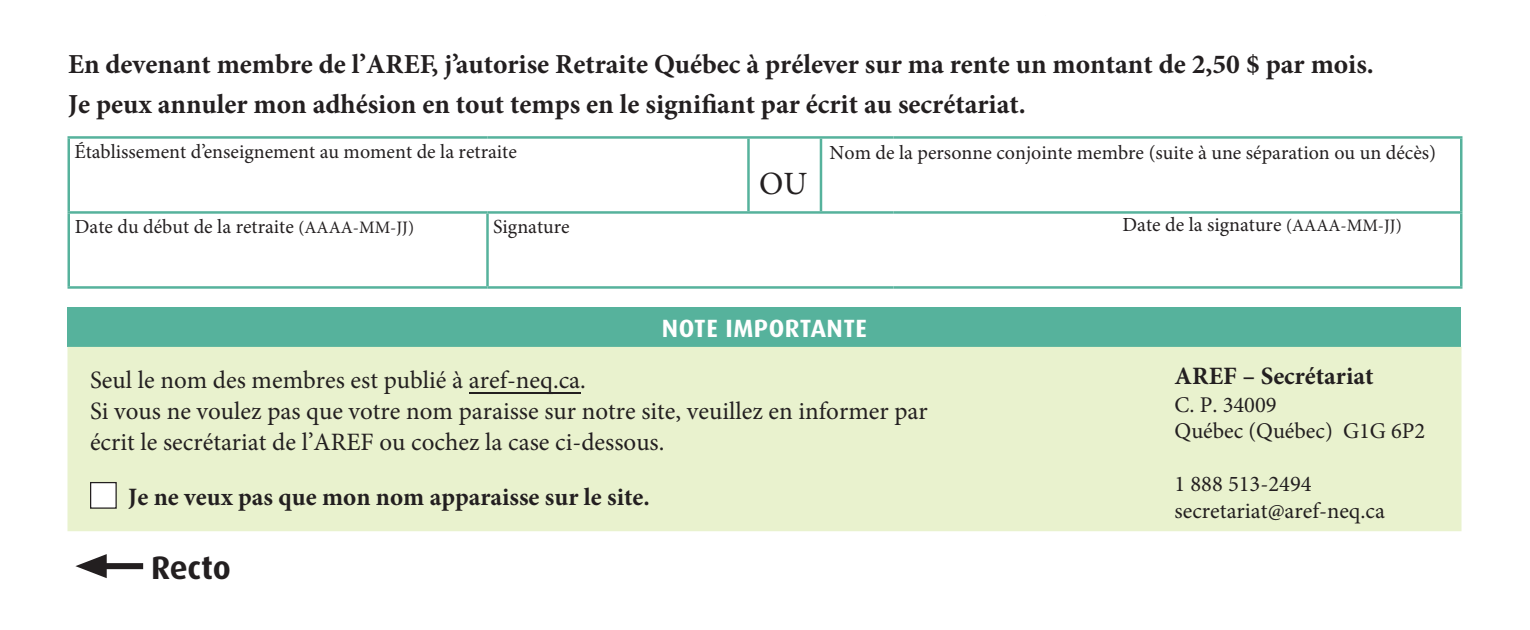
<style>
.page{position:relative;width:1530px;height:630px;background:#fff}
.page>*{position:absolute;margin:0;border:0;box-sizing:border-box;transform-origin:0 0}
.t1{font:700 32.5px "Dax";letter-spacing:-.005em;color:#231f20}
.t2{font:32.5px "Minion Pro";color:#231f20}
.t3{font:700 27.5px/40px "Minion Pro";color:#231f20}
.t4{font:25px/31.2px "Minion Pro";color:#231f20}
.t5{font:700 25px "Minion Pro";color:#231f20}
.t6{font:700 25px "Dax";letter-spacing:.02em;color:#fff}
.t7{font:22.5px/26.5px "Minion Pro";color:#231f20}
.t8{font:20px "Minion Pro";color:#231f20}
.s1{font-size:17.5px}
</style>
<div class="page">
<hr style="left:68px;top:136px;width:420px;height:3px;background:#56b29c">
<hr style="left:68px;top:139px;width:2px;height:72px;background:#56b29c">
<hr style="left:488px;top:136px;width:405px;height:3px;background:#56b29c">
<hr style="left:893px;top:136px;width:569px;height:3px;background:#56b29c">
<hr style="left:820px;top:139px;width:2px;height:72px;background:#56b29c">
<hr style="left:1460px;top:139px;width:2px;height:72px;background:#56b29c">
<hr style="left:68px;top:211px;width:420px;height:3px;background:#56b29c">
<hr style="left:68px;top:214px;width:2px;height:72px;background:#56b29c">
<hr style="left:488px;top:211px;width:405px;height:3px;background:#56b29c">
<hr style="left:486px;top:214px;width:3px;height:72px;background:#56b29c">
<hr style="left:893px;top:211px;width:569px;height:3px;background:#56b29c">
<hr style="left:1460px;top:214px;width:2px;height:72px;background:#56b29c">
<hr style="left:68px;top:286px;width:420px;height:3px;background:#56b29c">
<hr style="left:488px;top:286px;width:405px;height:3px;background:#56b29c">
<hr style="left:893px;top:286px;width:569px;height:3px;background:#56b29c">
<div style="left:68px;top:308px;width:1393px;height:39px;background:#56b29c"></div>
<div style="left:68px;top:347px;width:1393px;height:184px;background:#e9f2ce"></div>
<hr style="left:469px;top:392px;width:111px;height:1px;background:#231f20">
<div style="left:91px;top:483px;width:25px;height:25px;background:#fff"></div>
<div style="left:90px;top:482px;width:27px;height:27px;border:1px solid #231f20"></div>
<hr style="left:747px;top:139px;width:3px;height:72px;background:#56b29c">
<h2 class="t3" style="left:68px;top:44px;width:1307px">En devenant membre de l’AREF, j’autorise Retraite Québec à prélever sur ma rente un montant de 2,50 $ par mois.<br>Je peux annuler mon adhésion en tout temps en le signifiant par écrit au secrétariat.</h2>
<p class="t8" style="left:74px;top:138px;width:444px">Établissement d’enseignement au moment de la retraite</p>
<p class="t8" style="left:830px;top:139px;width:608px">Nom de la personne conjointe membre (suite à une séparation ou un décès)</p>
<p class="t8" style="left:75px;top:214px;width:341px">Date du début de la retraite <span class="s1">(AAAA-MM-JJ)</span></p>
<p class="t8" style="left:493px;top:213px;width:78px">Signature</p>
<h1 class="t2" style="left:759px;top:162px;width:50px">OU</h1>
<p class="t6" style="left:662px;top:314px;width:207px">NOTE IMPORTANTE</p>
<p class="t4" style="left:90px;top:364px;width:839px">Seul le nom des membres est publié à aref-neq.ca.<br>Si vous ne voulez pas que votre nom paraisse sur notre site, veuillez en informer par écrit le secrétariat de l’AREF ou cochez la case ci-dessous.</p>
<p class="t5" style="left:128px;top:480px;width:523px">Je ne veux pas que mon nom apparaisse sur le site.</p>
<h1 class="t1" style="left:68px;top:549px;width:165px">▲Recto</h1>
<p class="t8" style="left:1123px;top:212px;width:281px">Date de la signature <span class="s1">(AAAA-MM-JJ)</span></p>
<p class="t5" style="left:1175px;top:358px;width:200px">AREF – Secrétariat</p>
<p class="t7" style="left:1175px;top:391px;width:252px">C. P. 34009<br>Québec (Québec) G1G 6P2</p>
<p class="t7" style="left:1175px;top:471px;width:212px">1 888 513-2494 secretariat@aref-neq.ca</p>
</div>
